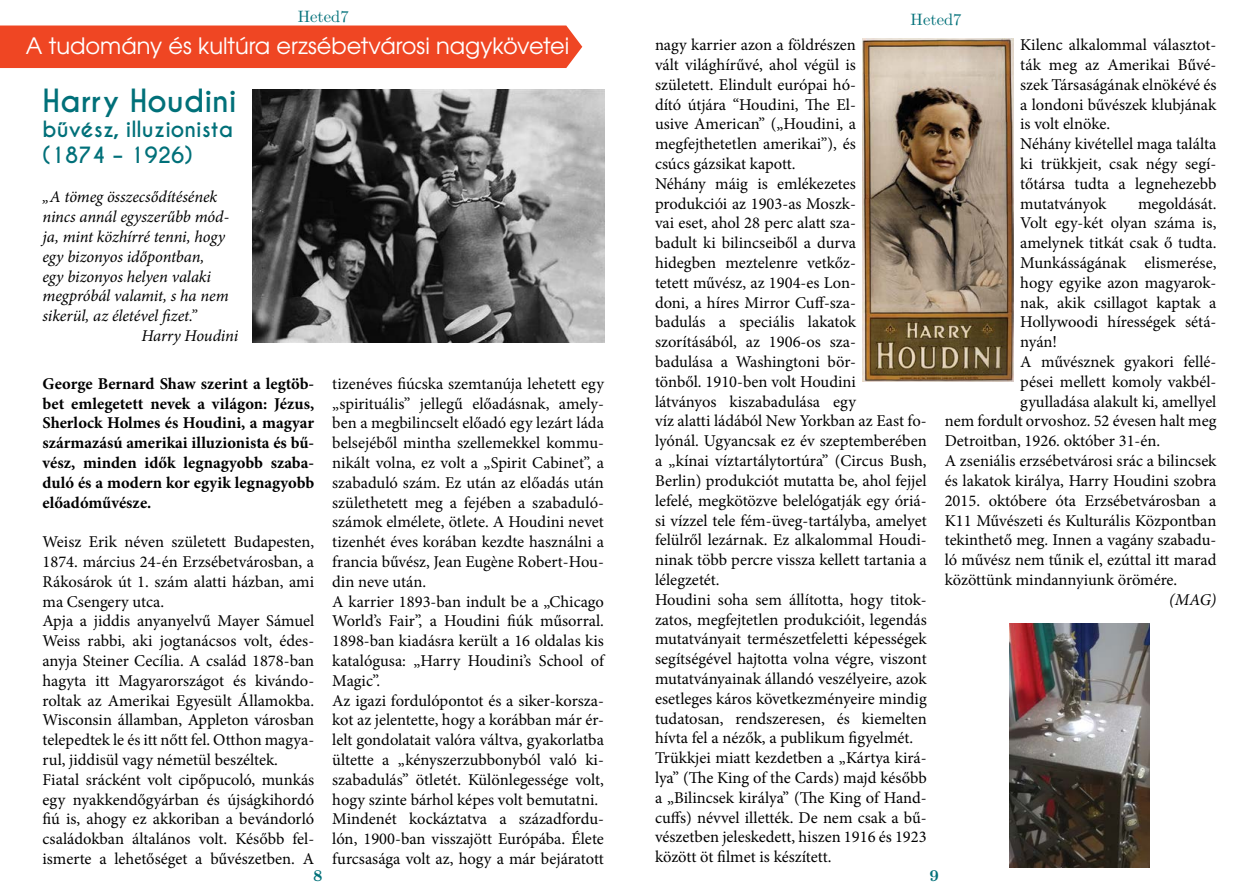
<style>
.page{position:relative;width:1259px;height:893px;background:#fff}
.page>*{position:absolute;margin:0;border:0;box-sizing:border-box;transform-origin:0 0}
.t1{font:700 30px "Caviar Dreams";color:#007079}
.t2{font:22.5px "Te X Gyre Adventor";color:#fff}
.t3{font:700 21px/25.2px "Caviar Dreams";color:#007079}
.t4{font:16.5px/19.8px "Minion Pro";color:#000}
.t5{font:700 16.5px/19.8px "Minion Pro";color:#000;text-align:justify}
.t6{font:italic 16.5px "Minion Pro";letter-spacing:-.005em;color:#000}
.t7{font:16.5px "LM Roman 10";color:#007079}
.t8{font:700 16.5px "LM Roman 10";color:#007079}
</style>
<div class="page">
<div style="left:0;top:26px;width:582px;height:42px;background:#ef4623"></div>
<img style="left:863px;top:38px;width:150px;height:344px">
<img style="left:252px;top:90px;width:352px;height:253px">
<img style="left:1009px;top:623px;width:140px;height:244px">
<p class="t7" style="left:298px;top:3px;width:52px">Heted7</p>
<h2 class="t2" style="left:26px;top:28px;width:545px">A tudomány és kultúra erzsébetvárosi nagykövetei</h2>
<h1 class="t1" style="left:43px;top:83px;width:196px">Harry Houdini</h1>
<p class="t3" style="left:43px;top:117px;width:192px">bűvész, illuzionista (1874 – 1926)</p>
<p class="t6" style="left:43px;top:186px;width:176px">„A tömeg összecsődítésének</p>
<p class="t6" style="left:43px;top:206px;width:188px">nincs annál egyszerűbb mód-</p>
<p class="t6" style="left:43px;top:225px;width:184px">ja, mint közhírré tenni, hogy</p>
<p class="t6" style="left:43px;top:245px;width:163px">egy bizonyos időpontban,</p>
<p class="t6" style="left:43px;top:265px;width:170px">egy bizonyos helyen valaki</p>
<p class="t6" style="left:43px;top:285px;width:188px">megpróbál valamit, s ha nem</p>
<p class="t6" style="left:43px;top:305px;width:156px">sikerül, az életével fizet.”</p>
<p class="t6" style="left:141px;top:324px;width:98px">Harry Houdini</p>
<p class="t5" style="left:43px;top:373px;width:273px">George Bernard Shaw szerint a legtöb&shy;bet emlegetett nevek a világon: Jézus, Sherlock Holmes és Houdini, a magyar származású amerikai illuzionista és bű&shy;vész, minden idők legnagyobb szaba&shy;duló és a modern kor egyik legnagyobb előadóművésze.</p>
<p class="t4" style="left:43px;top:532px;width:273px">Weisz Erik néven született Budapesten, 1874. március 24-én Erzsébetvárosban, a Rákosárok út 1. szám alatti házban, ami ma Csengery utca.<br>Apja a jiddis anyanyelvű Mayer Sámuel Weiss rabbi, aki jogtanácsos volt, édes&shy;anyja Steiner Cecília. A család 1878-ban hagyta itt Magyarországot és kivándo&shy;roltak az Amerikai Egyesült Államokba.<br>Wisconsin államban, Appleton városban telepedtek le és itt nőtt fel. Otthon magya&shy;rul, jiddisül vagy németül beszéltek.<br>Fiatal srácként volt cipőpucoló, munkás egy nyakkendőgyárban és újságkihordó fiú is, ahogy ez akkoriban a bevándorló családokban általános volt. Később fel&shy;ismerte a lehetőséget a bűvészetben. A</p>
<p class="t8" style="left:313px;top:862px;width:11px">8</p>
<p class="t4" style="left:332px;top:374px;width:273px">tizenéves fiúcska szemtanúja lehetett egy „spirituális” jellegű előadásnak, amely&shy;ben a megbilincselt előadó egy lezárt láda belsejéből mintha szellemekkel kommu&shy;nikált volna, ez volt a „Spirit Cabinet”, a szabaduló szám. Ez után az előadás után születhetett meg a fejében a szabaduló&shy;számok elmélete, ötlete. A Houdini nevet tizenhét éves korában kezdte használni a francia bűvész, Jean Eugène Robert-Hou&shy;din neve után.<br>A karrier 1893-ban indult be a „Chicago World’s Fair”, a Houdini fiúk műsorral.<br>1898-ban kiadásra került a 16 oldalas kis katalógusa: „Harry Houdini’s School of Magic”.<br>Az igazi fordulópontot és a siker-korsza&shy;kot az jelentette, hogy a korábban már ér&shy;lelt gondolatait valóra váltva, gyakorlatba ültette a „kényszerzubbonyból való ki&shy;szabadulás” ötletét. Különlegessége volt, hogy szinte bárhol képes volt bemutatni.<br>Mindenét kockáztatva a századfordu&shy;lón, 1900-ban visszajött Európába. Élete furcsasága volt az, hogy a már bejáratott</p>
<p class="t7" style="left:910px;top:7px;width:52px">Heted7</p>
<p class="t4" style="left:655px;top:35px;width:273px">nagy karrier azon a földrészen<br>vált világhírűvé, ahol végül is<br>született. Elindult európai hó-<br>dító útjára “Houdini, The El-<br>usive American” („Houdini, a megfejthetetlen amerikai”), és<br>csúcs gázsikat kapott.<br>Néhány máig is emlékezetes produkciói az 1903-as Moszk-<br>vai eset, ahol 28 perc alatt sza-<br>badult ki bilincseiből a durva<br>hidegben meztelenre vetkőz-<br>tetett művész, az 1904-es Lon-<br>doni, a híres Mirror Cuff-sza-<br>badulás a speciális lakatok szorításából, az 1906-os sza-<br>badulása a Washingtoni bör-<br>tönből. 1910-ben volt Houdini<br>látványos kiszabadulása egy<br>víz alatti ládából New Yorkban az East fo&shy;lyónál. Ugyancsak ez év szeptemberében a „kínai víztartálytortúra” (Circus Bush, Berlin) produkciót mutatta be, ahol fejjel lefelé, megkötözve belelógatják egy óriá&shy;si vízzel tele fém-üveg-tartályba, amelyet felülről lezárnak. Ez alkalommal Houdi&shy;ninak több percre vissza kellett tartania a lélegzetét.<br>Houdini soha sem állította, hogy titok&shy;zatos, megfejtetlen produkcióit, legendás mutatványait természetfeletti képességek segítségével hajtotta volna végre, viszont mutatványainak állandó veszélyeire, azok esetleges káros következményeire mindig tudatosan, rendszeresen, és kiemelten hívta fel a nézők, a publikum figyelmét.<br>Trükkjei miatt kezdetben a „Kártya kirá&shy;lya” (The King of the Cards) majd később a „Bilincsek királya” (The King of Hand&shy;cuffs) névvel illették. De nem csak a bű&shy;vészetben jeleskedett, hiszen 1916 és 1923 között öt filmet is készített.</p>
<p class="t4" style="left:1020px;top:35px;width:198px">Kilenc alkalommal választot&shy;ták meg az Amerikai Bűvé&shy;szek Társaságának elnökévé és a londoni bűvészek klubjának is volt elnöke.<br>Néhány kivétellel maga találta ki trükkjeit, csak négy segí&shy;tőtársa tudta a legnehezebb mutatványok</p>
<p class="t4" style="left:1138px;top:194px;width:80px">megoldását.</p>
<p class="t4" style="left:1020px;top:213px;width:198px">Volt egy-két olyan száma is,</p>
<p class="t4" style="left:1020px;top:233px;width:198px">amelynek titkát csak ő tudta.</p>
<p class="t4" style="left:1020px;top:253px;width:198px">Munkásságának elismerése,</p>
<p class="t4" style="left:1020px;top:273px;width:198px">hogy egyike azon magyarok-</p>
<p class="t4" style="left:1020px;top:293px;width:198px">nak, akik csillagot kaptak a</p>
<p class="t4" style="left:1020px;top:312px;width:198px">Hollywoodi hírességek sétá-</p>
<p class="t4" style="left:1020px;top:332px;width:38px">nyán!</p>
<p class="t4" style="left:1020px;top:352px;width:198px">A művésznek gyakori fellé-</p>
<p class="t4" style="left:1020px;top:372px;width:198px">pései mellett komoly vakbél-</p>
<p class="t4" style="left:1020px;top:392px;width:198px">gyulladása alakult ki, amellyel</p>
<p class="t4" style="left:944px;top:411px;width:273px">nem fordult orvoshoz. 52 évesen halt meg</p>
<p class="t4" style="left:944px;top:431px;width:217px">Detroitban, 1926. október 31-én.</p>
<p class="t4" style="left:944px;top:451px;width:273px">A zseniális erzsébetvárosi srác a bilincsek</p>
<p class="t4" style="left:944px;top:471px;width:273px">és lakatok királya, Harry Houdini szobra</p>
<p class="t4" style="left:944px;top:491px;width:273px">2015. októbere óta Erzsébetvárosban a</p>
<p class="t4" style="left:944px;top:510px;width:273px">K11 Művészeti és Kulturális Központban</p>
<p class="t4" style="left:944px;top:530px;width:273px">tekinthető meg. Innen a vagány szabadu-</p>
<p class="t4" style="left:944px;top:550px;width:273px">ló művész nem tűnik el, ezúttal itt marad</p>
<p class="t4" style="left:944px;top:570px;width:234px">közöttünk mindannyiunk örömére.</p>
<p class="t6" style="left:1169px;top:588px;width:49px">(MAG)</p>
<p class="t8" style="left:929px;top:862px;width:11px">9</p>
</div>
